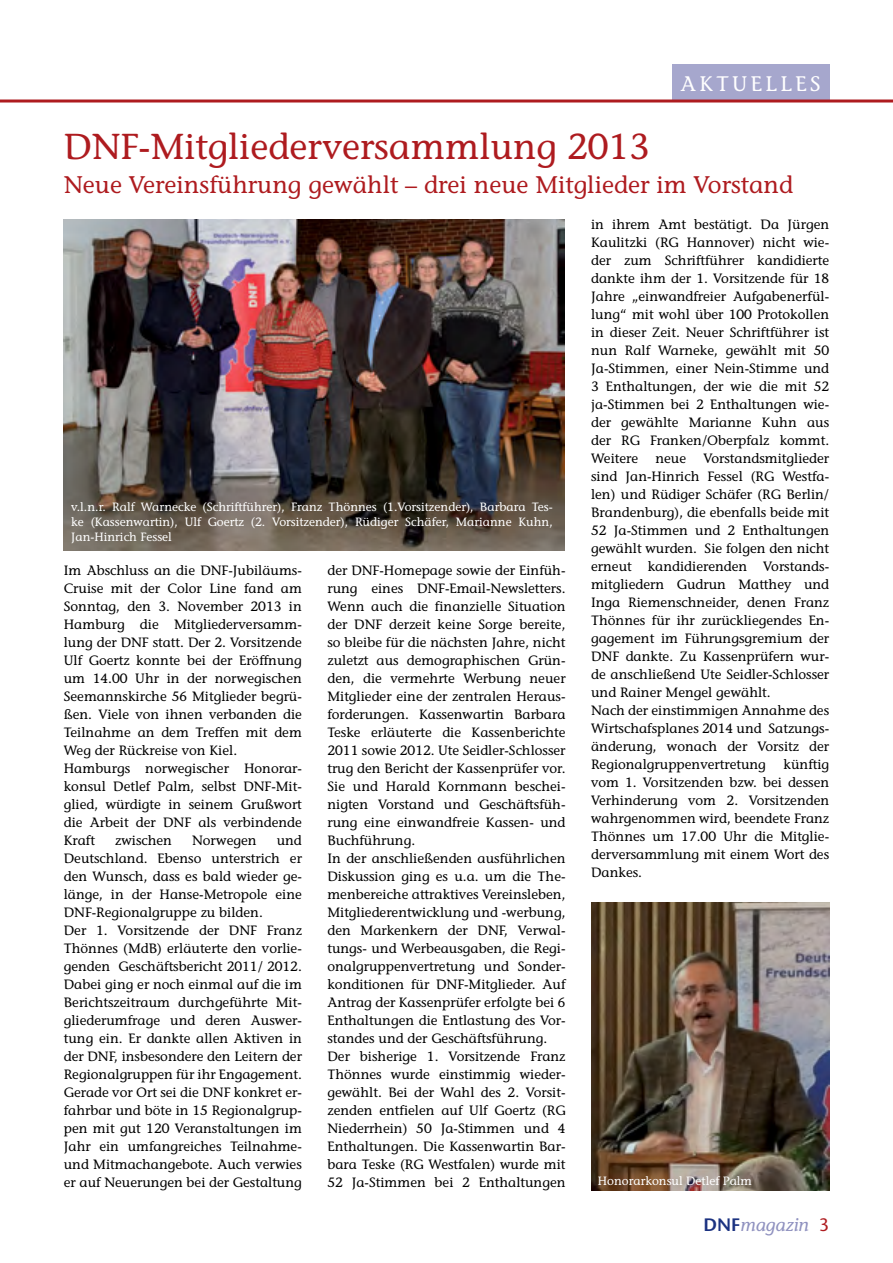
<style>
.page{position:relative;width:893px;height:1263px;background:#fff}
.page>*{position:absolute;margin:0;border:0;box-sizing:border-box;transform-origin:0 0}
.t1{font:36px "Stone Informal";color:#ae1b1f}
.t2{font:24px "Stone Informal";color:#ae1b1f}
.t3{font:21px "Stone Informal";letter-spacing:.16em;color:#fff}
.t4{font:italic 18px "Stone Informal";color:#8f91bf}
.t5{font:13.5px/18px "Stone Informal";color:#000}
.t6{font:12px/15px "Stone Informal";color:#fff;text-align:justify}
.s1{font-family:"Stone Sans";font-weight:600;font-style:normal;color:#1b3281}
.s2{font-family:"Stone Sans";font-style:normal;color:#ae1b1f}
</style>
<div class="page">
<div style="left:672px;top:64px;width:157px;height:35px;background:#a6a7cd"></div>
<hr style="left:0;top:99px;width:893px;height:3px;background:#ae1b1f">
<img style="left:64px;top:219px;width:500px;height:332px">
<img style="left:591px;top:902px;width:238px;height:289px">
<h3 class="t3" style="left:680px;top:70px;width:142px">AKTUELLES</h3>
<h1 class="t1" style="left:64px;top:124px;width:588px">DNF-Mitgliederversammlung 2013</h1>
<h2 class="t2" style="left:64px;top:170px;width:731px">Neue Vereinsführung gewählt – drei neue Mitglieder im Vorstand</h2>
<p class="t6" style="left:71px;top:499px;width:483px">v.l.n.r. Ralf Warnecke (Schriftführer), Franz Thönnes (1.Vorsitzender), Barbara Tes&shy;ke (Kassenwartin), Ulf Goertz (2. Vorsitzender), Rüdiger Schäfer, Marianne Kuhn, Jan-Hinrich Fessel</p>
<p class="t5" style="left:64px;top:561px;width:240px">Im Abschluss an die DNF-Jubiläums-<br>Cruise mit der Color Line fand am<br>Sonntag, den 3. November 2013 in<br>Hamburg die Mitgliederversamm&shy;lung der DNF statt. Der 2. Vorsitzende<br>Ulf Goertz konnte bei der Eröffnung um 14.00 Uhr in der norwegischen<br>Seemannskirche 56 Mitglieder begrü&shy;ßen. Viele von ihnen verbanden die<br>Teilnahme an dem Treffen mit dem<br>Weg der Rückreise von Kiel.<br>Hamburgs norwegischer Honorar&shy;konsul Detlef Palm, selbst DNF-Mit&shy;glied, würdigte in seinem Grußwort die Arbeit der DNF als verbindende<br>Kraft</p>
<p class="t5" style="left:115px;top:831px;width:58px">zwischen</p>
<p class="t5" style="left:192px;top:831px;width:66px">Norwegen</p>
<p class="t5" style="left:64px;top:831px;width:240px;text-indent:213px">und Deutschland. Ebenso unterstrich er den Wunsch, dass es bald wieder ge&shy;länge, in der Hanse-Metropole eine DNF-Regionalgruppe zu bilden.<br>Der 1. Vorsitzende der DNF Franz Thönnes (MdB) erläuterte den vorlie&shy;genden Geschäftsbericht 2011/ 2012.<br>Dabei ging er noch einmal auf die im Berichtszeitraum durchgeführte Mit&shy;gliederumfrage und deren Auswer&shy;tung ein. Er dankte allen Aktiven in der DNF, insbesondere den Leitern der Regionalgruppen für ihr Engagement.<br>Gerade vor Ort sei die DNF konkret er&shy;fahrbar und böte in 15 Regionalgrup&shy;pen mit gut 120 Veranstaltungen im Jahr ein umfangreiches Teilnahme&shy;und Mitmachangebote. Auch verwies er auf Neuerungen bei der Gestaltung</p>
<p class="t5" style="left:327px;top:561px;width:240px">der DNF-Homepage sowie der Einfüh&shy;rung eines DNF-Email-Newsletters.<br>Wenn auch die finanzielle Situation der DNF derzeit keine Sorge bereite, so bleibe für die nächsten Jahre, nicht zuletzt aus demographischen Grün&shy;den, die vermehrte Werbung neuer Mitglieder eine der zentralen Heraus&shy;forderungen. Kassenwartin Barbara Teske erläuterte die Kassenberichte 2011 sowie 2012. Ute Seidler-Schlosser trug den Bericht der Kassenprüfer vor.<br>Sie und Harald Kornmann beschei&shy;nigten Vorstand und Geschäftsfüh&shy;rung eine einwandfreie Kassen- und Buchführung.<br>In der anschließenden ausführlichen Diskussion ging es u.a. um die The&shy;menbereiche attraktives Vereinsleben, Mitgliederentwicklung und -werbung, den Markenkern der DNF, Verwal&shy;tungs- und Werbeausgaben, die Regi&shy;onalgruppenvertretung und Sonder&shy;konditionen für DNF-Mitglieder. Auf Antrag der Kassenprüfer erfolgte bei 6<br>Enthaltungen die Entlastung des Vor&shy;standes und der Geschäftsführung.<br>Der bisherige 1. Vorsitzende Franz Thönnes wurde einstimmig wieder&shy;gewählt. Bei der Wahl des 2. Vorsit&shy;zenden entfielen auf Ulf Goertz (RG Niederrhein) 50 Ja-Stimmen und 4<br>Enthaltungen. Die Kassenwartin Bar&shy;bara Teske (RG Westfalen) wurde mit 52 Ja-Stimmen bei 2 Enthaltungen</p>
<p class="t5" style="left:591px;top:216px;width:240px;text-align:justify">in ihrem Amt bestätigt. Da Jürgen Kaulitzki (RG Hannover) nicht wie&shy;der zum Schriftführer kandidierte dankte ihm der 1. Vorsitzende für 18<br>Jahre „einwandfreier Aufgabenerfül&shy;lung“ mit wohl über 100 Protokollen in dieser Zeit. Neuer Schriftführer ist nun Ralf Warneke, gewählt mit 50<br>Ja-Stimmen, einer Nein-Stimme und 3 Enthaltungen, der wie die mit 52 ja-Stimmen bei 2 Enthaltungen wie&shy;der gewählte Marianne Kuhn aus der RG Franken/Oberpfalz kommt.<br>Weitere</p>
<p class="t5" style="left:591px;top:450px;width:240px;text-indent:112px">Vorstandsmitglieder sind Jan-Hinrich Fessel (RG Westfa&shy;len) und Rüdiger Schäfer (RG Berlin/ Brandenburg), die ebenfalls beide mit 52 Ja-Stimmen und 2 Enthaltungen gewählt wurden. Sie folgen den nicht erneut kandidierenden Vorstands&shy;mitgliedern Gudrun Matthey und Inga Riemenschneider, denen Franz Thönnes für ihr zurückliegendes En&shy;gagement im Führungsgremium der DNF dankte. Zu Kassenprüfern wur&shy;de anschließend Ute Seidler-Schlosser und Rainer Mengel gewählt.<br>Nach der einstimmigen Annahme des Wirtschafsplanes 2014 und Satzungs&shy;änderung, wonach der Vorsitz der Regionalgruppenvertretung</p>
<p class="t5" style="left:655px;top:450px;width:32px">neue</p>
<p class="t5" style="left:591px;top:755px;width:240px;text-align:justify;text-indent:192px">künftig vom 1. Vorsitzenden bzw. bei dessen Verhinderung vom 2. Vorsitzenden wahrgenommen wird, beendete Franz Thönnes um 17.00 Uhr die Mitglie&shy;derversammlung mit einem Wort des Dankes.</p>
<p class="t6" style="left:598px;top:1173px;width:156px">Honorarkonsul Detlef Palm</p>
<h3 class="t4" style="left:704px;top:1213px;width:127px"><span class="s1">DNF</span>magazin <span class="s2">3</span></h3>
</div>
